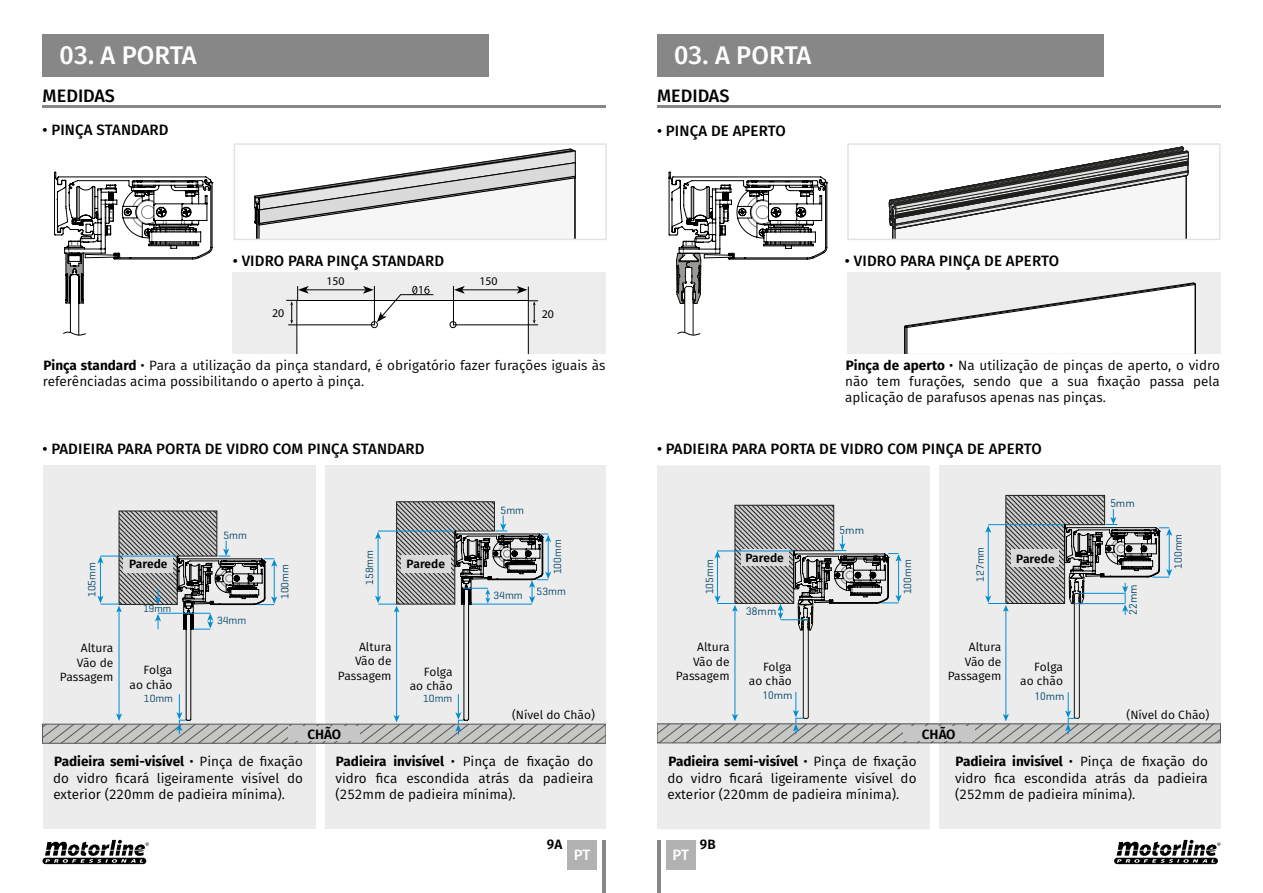
<style>
.page{position:relative;width:1263px;height:893px;background:#fff}
.page>*{position:absolute;margin:0;border:0;box-sizing:border-box;transform-origin:0 0}
.t1{font:500 25.5px "Fira Sans";color:#fff}
.t2{font:500 18px "Fira Sans";color:#000}
.t3{font:500 15px "Fira Sans";letter-spacing:.01em;color:#000}
.t4{font:500 15px "Fira Sans";color:#fff}
.t5{font:13.5px/16.2px "Fira Sans";color:#000;text-align:justify}
.t6{font:600 13.5px "Fira Sans";color:#000}
.t7{font:12px/14.4px "Fira Sans";color:#000;text-align:right}
.t8{font:600 12px "Fira Sans";color:#000}
.t9{font:11.85px "Myriad Pro";color:#000}
.t10{font:10.8px "DIN Pro";color:#004469}
.t11{font:500 10.8px "DIN Pro";color:#000006}
.t12{font:10.65px "Geogrotesque";color:#004469}
.t13{font:10.2px "Geogrotesque";color:#004469}
.s1{font-weight:700}
</style>
<div class="page">
<div style="left:657px;top:34px;width:446px;height:43px;background:#878787"></div>
<div style="left:43px;top:34px;width:446px;height:43px;background:#878787"></div>
<hr style="left:43px;top:105px;width:563px;height:3px;background:#878787">
<hr style="left:657px;top:105px;width:563px;height:3px;background:#878787">
<div style="left:666px;top:840px;width:30px;height:29px;background:#b3b2b2"></div>
<div style="left:567px;top:840px;width:30px;height:29px;background:#b3b2b2"></div>
<hr style="left:603px;top:840px;width:3px;height:53px;background:#878787">
<hr style="left:657px;top:840px;width:3px;height:53px;background:#878787">
<svg style="left:889px;top:147px;width:300px;height:90px"></svg>
<div style="left:847px;top:143px;width:373px;height:97px;border:2px solid #e3e3e3"></div>
<svg style="left:669px;top:172px;width:159px;height:164px"></svg>
<svg style="left:54px;top:172px;width:159px;height:164px"></svg>
<div style="left:233px;top:272px;width:373px;height:82px;background:#ededed"></div>
<svg style="left:286px;top:286px;width:252px;height:68px"></svg>
<hr style="left:453px;top:324px;width:85px;height:1px;background:#000">
<hr style="left:374px;top:286px;width:1px;height:39px;background:#000">
<hr style="left:288px;top:324px;width:87px;height:1px;background:#000">
<svg style="left:254px;top:149px;width:322px;height:88px"></svg>
<div style="left:234px;top:143px;width:373px;height:97px;border:2px solid #e3e3e3"></div>
<div style="left:939px;top:465px;width:281px;height:364px;background:#ececec"></div>
<div style="left:657px;top:465px;width:273px;height:364px;background:#ececec"></div>
<svg style="left:657px;top:495px;width:563px;height:249px"></svg>
<div style="left:43px;top:465px;width:272px;height:364px;background:#ececec"></div>
<div style="left:325px;top:465px;width:281px;height:364px;background:#ececec"></div>
<svg style="left:43px;top:501px;width:563px;height:243px"></svg>
<div style="left:847px;top:272px;width:373px;height:82px;background:#ededed"></div>
<svg style="left:904px;top:283px;width:292px;height:71px"></svg>
<svg style="left:1114px;top:840px;width:106px;height:24px"></svg>
<svg style="left:43px;top:840px;width:106px;height:24px"></svg>
<div style="left:903px;top:726px;width:71px;height:15px;background:#c6c6c6"></div>
<div style="left:288px;top:726px;width:72px;height:15px;background:#c6c6c6"></div>
<h1 class="t1" style="left:60px;top:34px;width:139px">03. A PORTA</h1>
<h1 class="t1" style="left:674px;top:34px;width:139px">03. A PORTA</h1>
<h2 class="t2" style="left:43px;top:81px;width:74px">MEDIDAS</h2>
<h2 class="t2" style="left:657px;top:81px;width:74px">MEDIDAS</h2>
<p class="t3" style="left:43px;top:118px;width:128px">• PINÇA STANDARD</p>
<p class="t3" style="left:233px;top:249px;width:213px">• VIDRO PARA PINÇA STANDARD</p>
<p class="t9" style="left:326px;top:274px;width:20px">150</p>
<p class="t9" style="left:479px;top:274px;width:20px">150</p>
<p class="t9" style="left:272px;top:306px;width:14px">20</p>
<p class="t9" style="left:542px;top:307px;width:14px">20</p>
<p class="t5" style="left:43px;top:357px;width:564px"><span class="s1">Pinça standard</span> • Para a utilização da pinça standard, é obrigatório fazer furações iguais às referênciadas acima possibilitando o aperto à pinça.</p>
<p class="t3" style="left:43px;top:437px;width:384px">• PADIEIRA PARA PORTA DE VIDRO COM PINÇA STANDARD</p>
<p class="t12" style="left:85px;top:597px;width:37px;rotate:-90deg">105mm</p>
<p class="t12" style="left:223px;top:528px;width:25px">5mm</p>
<p class="t12" style="left:363px;top:585px;width:37px;rotate:-90deg">158mm</p>
<p class="t8" style="left:129px;top:554px;width:40px">Parede</p>
<p class="t8" style="left:407px;top:554px;width:40px">Parede</p>
<p class="t12" style="left:278px;top:599px;width:37px;rotate:-90deg">100mm</p>
<p class="t13" style="left:143px;top:602px;width:29px">19mm</p>
<p class="t12" style="left:217px;top:614px;width:31px">34mm</p>
<p class="t12" style="left:500px;top:503px;width:25px">5mm</p>
<p class="t12" style="left:493px;top:589px;width:31px">34mm</p>
<p class="t12" style="left:551px;top:574px;width:36px;rotate:-90deg">100mm</p>
<p class="t12" style="left:537px;top:585px;width:31px">53mm</p>
<p class="t3" style="left:657px;top:118px;width:130px">• PINÇA DE APERTO</p>
<p class="t3" style="left:845px;top:249px;width:216px">• VIDRO PARA PINÇA DE APERTO</p>
<p class="t5" style="left:845px;top:357px;width:376px"><span class="s1">Pinça de aperto</span> • Na utilização de pinças de aperto, o vidro não tem furações, sendo que a sua fixação passa pela aplicação de parafusos apenas nas pinças.</p>
<p class="t3" style="left:657px;top:437px;width:386px">• PADIEIRA PARA PORTA DE VIDRO COM PINÇA DE APERTO</p>
<p class="t12" style="left:703px;top:594px;width:36px;rotate:-90deg">105mm</p>
<p class="t10" style="left:840px;top:522px;width:26px">5mm</p>
<p class="t12" style="left:973px;top:582px;width:36px;rotate:-90deg">127mm</p>
<p class="t8" style="left:745px;top:548px;width:40px">Parede</p>
<p class="t8" style="left:1016px;top:548px;width:40px">Parede</p>
<p class="t11" style="left:745px;top:554px;width:42px">Padieira</p>
<p class="t11" style="left:1015px;top:555px;width:42px">Padieira</p>
<p class="t12" style="left:901px;top:594px;width:36px;rotate:-90deg">100mm</p>
<p class="t10" style="left:746px;top:604px;width:32px">38mm</p>
<p class="t10" style="left:1110px;top:496px;width:26px">5mm</p>
<p class="t10" style="left:1125px;top:615px;width:32px;rotate:-90deg">22mm</p>
<p class="t12" style="left:1171px;top:569px;width:36px;rotate:-90deg">100mm</p>
<p class="t7" style="left:60px;top:641px;width:55px">Altura<br>Vão de<br>Passagem</p>
<p class="t7" style="left:338px;top:639px;width:55px">Altura<br>Vão de<br>Passagem</p>
<p class="t7" style="left:948px;top:639px;width:55px">Altura<br>Vão de<br>Passagem</p>
<p class="t7" style="left:676px;top:639px;width:55px">Altura<br>Vão de<br>Passagem</p>
<p class="t7" style="left:130px;top:663px;width:44px">Folga ao chão</p>
<p class="t7" style="left:410px;top:664px;width:44px">Folga ao chão</p>
<p class="t7" style="left:1020px;top:659px;width:44px">Folga ao chão</p>
<p class="t7" style="left:512px;top:707px;width:84px">(Nível do Chão)</p>
<p class="t7" style="left:1126px;top:707px;width:84px">(Nível do Chão)</p>
<p class="t5" style="left:335px;top:753px;width:259px"><span class="s1">Padieira invisível</span> • Pinça de fixação do vidro fica escondida atrás da padieira (252mm de padieira mínima).</p>
<p class="t7" style="left:749px;top:659px;width:44px">Folga ao chão</p>
<p class="t10" style="left:762px;top:687px;width:32px">10mm</p>
<p class="t10" style="left:1034px;top:688px;width:32px">10mm</p>
<p class="t12" style="left:144px;top:691px;width:31px">10mm</p>
<p class="t12" style="left:423px;top:691px;width:31px">10mm</p>
<p class="t6" style="left:307px;top:723px;width:35px">CHÃO</p>
<p class="t6" style="left:922px;top:723px;width:35px">CHÃO</p>
<p class="t5" style="left:53px;top:753px;width:251px"><span class="s1">Padieira semi-visível</span> • Pinça de fixação do vidro ficará ligeiramente visível do exterior (220mm de padieira mínima).</p>
<p class="t5" style="left:667px;top:753px;width:250px"><span class="s1">Padieira semi-visível</span> • Pinça de fixação do vidro ficará ligeiramente visível do exterior (220mm de padieira mínima).</p>
<p class="t5" style="left:955px;top:753px;width:254px"><span class="s1">Padieira invisível</span> • Pinça de fixação do vidro fica escondida atrás da padieira (252mm de padieira mínima).</p>
<p class="t6" style="left:547px;top:833px;width:17px">9A</p>
<p class="t6" style="left:700px;top:833px;width:17px">9B</p>
<p class="t4" style="left:574px;top:842px;width:18px">PT</p>
<p class="t4" style="left:672px;top:842px;width:18px">PT</p>
</div>
